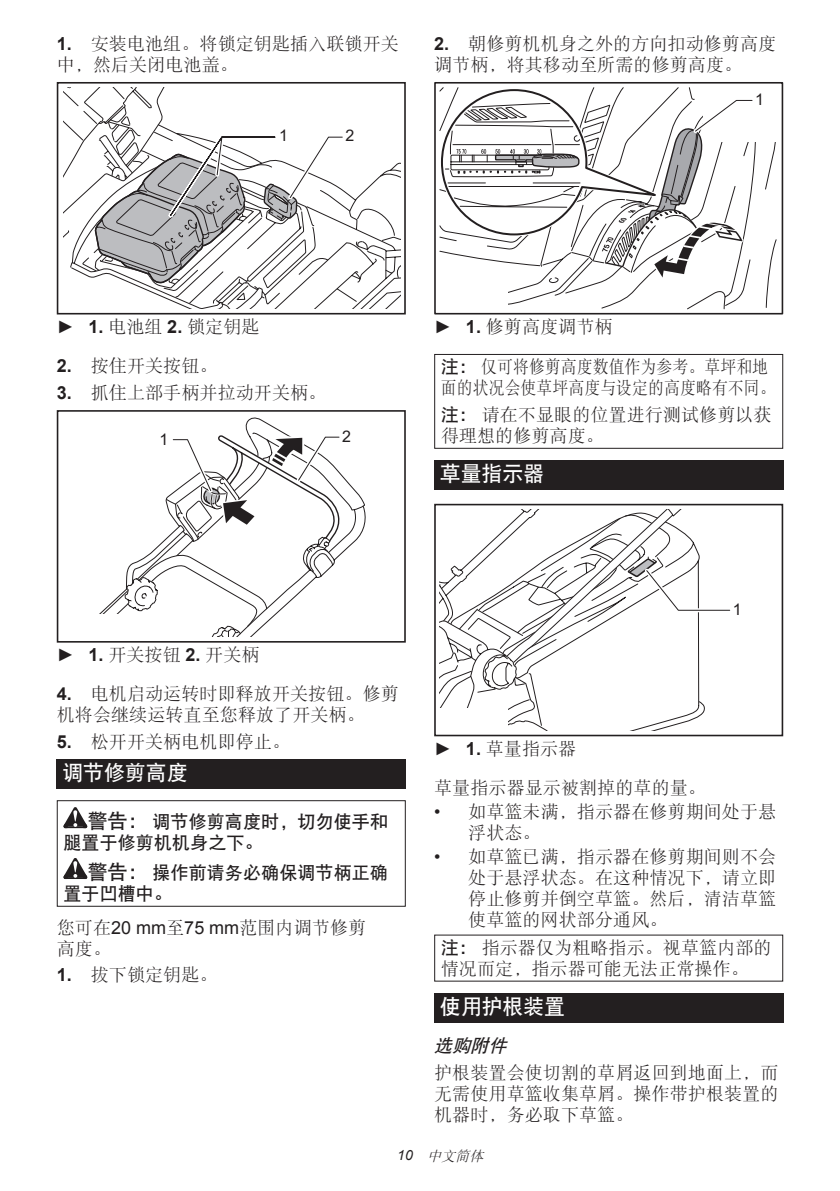
<style>
.page{position:relative;width:840px;height:1191px;background:#fff}
.page>*{position:absolute;margin:0;border:0;box-sizing:border-box;transform-origin:0 0}
.t1{font:21px "DFP Hei W7 GB EUC H";letter-spacing:-.01em;color:#fff}
.t2{font:18px/21px "DFP Song W3 GB EUC H";letter-spacing:.005em;color:#231f20}
.t3{font:18px/21px "DFP Hei W7 GB EUC H";letter-spacing:.005em;color:#231f20}
.t4{font:18px/21px "DFP Song W3 GB EUC H";letter-spacing:.005em;color:#231f20;scale:.88 1}
.t5{font:italic 18px "DFP Hei W7 GB EUC H";color:#231f20}
.t6{font:16px "Arial";color:#231f20}
.t7{font:italic 14px "DFP Song W3 GB EUC H";color:#231f20}
.s1{font-family:"Arial";font-weight:700}
.s2{font-family:"Arial"}
.s3{font-family:"DFP Hei W7 GB EUC H"}
.s4{font-size:20px}
</style>
<div class="page">
<div style="left:57px;top:82px;width:348px;height:232px;border:2px solid #231f20"></div>
<svg style="left:63px;top:88px;width:329px;height:220px"></svg>
<div style="left:57px;top:410px;width:348px;height:232px;border:2px solid #231f20"></div>
<svg style="left:99px;top:417px;width:267px;height:220px"></svg>
<div style="left:57px;top:759px;width:348px;height:29px;background:#231f20"></div>
<svg style="left:63px;top:807px;width:24px;height:21px"></svg>
<svg style="left:63px;top:858px;width:24px;height:21px"></svg>
<div style="left:57px;top:800px;width:348px;height:106px;border:1px solid #231f20"></div>
<svg style="left:558px;top:142px;width:219px;height:166px"></svg>
<div style="left:434px;top:82px;width:348px;height:232px;border:2px solid #231f20"></div>
<svg style="left:439px;top:87px;width:316px;height:190px"></svg>
<div style="left:434px;top:354px;width:348px;height:95px;border:1px solid #231f20"></div>
<div style="left:434px;top:460px;width:348px;height:29px;background:#231f20"></div>
<div style="left:434px;top:504px;width:348px;height:232px;border:2px solid #231f20"></div>
<svg style="left:439px;top:509px;width:292px;height:221px"></svg>
<div style="left:434px;top:993px;width:348px;height:29px;background:#231f20"></div>
<p class="t2" style="left:57px;top:33px;width:343px"><span class="s1">1.</span> 安装电池组。将锁定钥匙插入联锁开关中，然后关闭电池盖。</p>
<p class="t6" style="left:279px;top:125px;width:10px">1</p>
<p class="t6" style="left:345px;top:125px;width:10px">2</p>
<p class="t2" style="left:434px;top:33px;width:343px"><span class="s1">2.</span> 朝修剪机机身之外的方向扣动修剪高度调节柄，将其移动至所需的修剪高度。</p>
<p class="t6" style="left:754px;top:89px;width:10px">1</p>
<p class="t2" style="left:57px;top:316px;width:204px"><span class="s2">►</span> <span class="s1">1.</span> 电池组 <span class="s1">2.</span> 锁定钥匙</p>
<p class="t2" style="left:57px;top:355px;width:162px"><span class="s1">2.</span> 按住开关按钮。</p>
<p class="t2" style="left:57px;top:382px;width:271px"><span class="s1">3.</span> 抓住上部手柄并拉动开关柄。</p>
<p class="t6" style="left:159px;top:428px;width:10px">1</p>
<p class="t6" style="left:342px;top:426px;width:10px">2</p>
<p class="t2" style="left:434px;top:316px;width:180px"><span class="s2">►</span> <span class="s1">1.</span> 修剪高度调节柄</p>
<p class="t4" style="left:440px;top:356px;width:382px"><span class="s3">注：</span>仅可将修剪高度数值作为参考。草坪和地面的状况会使草坪高度与设定的高度略有不同。</p>
<p class="t2" style="left:440px;top:404px;width:332px"><span class="s3">注：</span>请在不显眼的位置进行测试修剪以获得理想的修剪高度。</p>
<p class="t1" style="left:439px;top:463px;width:106px">草量指示器</p>
<p class="t2" style="left:57px;top:644px;width:204px"><span class="s2">►</span> <span class="s1">1.</span> 开关按钮 <span class="s1">2.</span> 开关柄</p>
<p class="t2" style="left:57px;top:683px;width:343px"><span class="s1">4.</span> 电机启动运转时即释放开关按钮。修剪机将会继续运转直至您释放了开关柄。</p>
<p class="t2" style="left:57px;top:731px;width:235px"><span class="s1">5.</span> 松开开关柄电机即停止。</p>
<p class="t1" style="left:62px;top:762px;width:127px">调节修剪高度</p>
<p class="t3" style="left:63px;top:811px;width:326px;text-indent:24px"><span class="s4">警告：</span>调节修剪高度时，切勿使手和腿置于修剪机机身之下。</p>
<p class="t3" style="left:63px;top:862px;width:326px;text-indent:24px"><span class="s4">警告：</span>操作前请务必确保调节柄正确置于凹槽中。</p>
<p class="t2" style="left:57px;top:916px;width:311px">您可在<span class="s2">20 mm</span>至<span class="s2">75 mm</span>范围内调节修剪高度。</p>
<p class="t2" style="left:57px;top:964px;width:162px"><span class="s1">1.</span> 拔下锁定钥匙。</p>
<p class="t6" style="left:732px;top:599px;width:10px">1</p>
<p class="t2" style="left:434px;top:728px;width:273px;line-height:39.2px"><span class="s2">►</span> <span class="s1">1.</span> 草量指示器<br>草量指示器显示被割掉的草的量。</p>
<p class="t2" style="left:468px;top:800px;width:309px;text-indent:-34px"><span class="s2">•</span> 如草篮未满，指示器在修剪期间处于悬浮状态。</p>
<p class="t2" style="left:468px;top:845px;width:309px;text-align:justify;text-indent:-34px"><span class="s2">•</span> 如草篮已满，指示器在修剪期间则不会处于悬浮状态。在这种情况下，请立即停止修剪并倒空草篮。然后，清洁草篮使草篮的网状部分通风。</p>
<p class="t2" style="left:440px;top:937px;width:332px"><span class="s3">注：</span>指示器仅为粗略指示。视草篮内部的情况而定，指示器可能无法正常操作。</p>
<p class="t1" style="left:439px;top:995px;width:127px">使用护根装置</p>
<p class="t5" style="left:434px;top:1036px;width:79px">选购附件</p>
<p class="t2" style="left:434px;top:1061px;width:345px;text-align:justify">护根装置会使切割的草屑返回到地面上，而无需使用草篮收集草屑。操作带护根装置的机器时，务必取下草篮。</p>
<p class="t7" style="left:397px;top:1148px;width:91px"><span class="s2">1 0</span> 中文简体</p>
</div>
